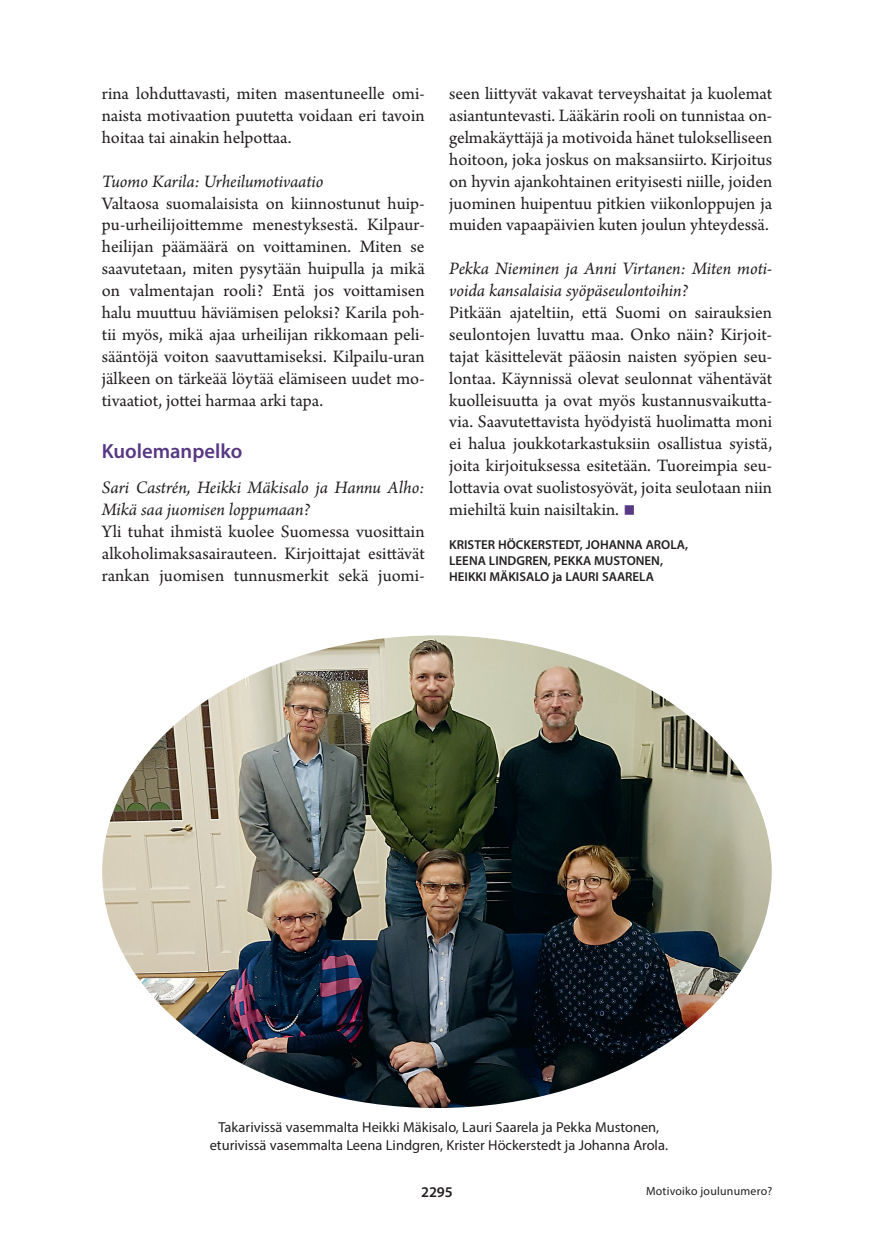
<style>
.page{position:relative;width:874px;height:1241px;background:#fff}
.page>*{position:absolute;margin:0;border:0;box-sizing:border-box;transform-origin:0 0}
.t1{font:42px "Arno Pro";color:#573883}
.v1_violetti{font:600 20.65px "Myriad Pro";color:#573883}
.t2{font:18.38px/21.9px "Arno Pro";color:#231f20;text-align:justify}
.l_pl{font:italic 18.38px/21.9px "Arno Pro";letter-spacing:-.005em;color:#231f20}
.t3{font:600 14.88px "Myriad Pro";color:#231f20}
.kt{font:14.35px/17.5px "Myriad Pro";color:#231f20;text-align:center}
.ko{font:600 12.95px/15.8px "Myriad Pro";color:#231f20}
.Ala{font:11.9px "Myriad Pro";letter-spacing:.02em;color:#231f20}
</style>
<div class="page">
<img style="left:102px;top:635px;width:669px;height:472px">
<p class="t2" style="left:102px;top:84px;width:324px">rina lohduttavasti, miten masentuneelle omi&shy;naista motivaation puutetta voidaan eri tavoin hoitaa tai ainakin helpottaa.</p>
<p class="l_pl" style="left:102px;top:171px;width:223px">Tuomo Karila: Urheilumotivaatio</p>
<p class="t2" style="left:102px;top:193px;width:324px">Valtaosa suomalaisista on kiinnostunut huip&shy;pu-urheilijoittemme menestyksestä. Kilpaur&shy;heilijan päämäärä on voittaminen. Miten se saavutetaan, miten pysytään huipulla ja mikä on valmentajan rooli? Entä jos voittamisen halu muuttuu häviämisen peloksi? Karila poh&shy;tii myös, mikä ajaa urheilijan rikkomaan peli&shy;sääntöjä voiton saavuttamiseksi. Kilpailu-uran jälkeen on tärkeää löytää elämiseen uudet mo&shy;tivaatiot, jottei harmaa arki tapa.</p>
<p class="v1_violetti" style="left:102px;top:438px;width:142px">Kuolemanpelko</p>
<p class="l_pl" style="left:102px;top:477px;width:324px">Sari Castrén, Heikki Mäkisalo ja Hannu Alho:<br>Mikä saa juomisen loppumaan?</p>
<p class="t2" style="left:102px;top:521px;width:324px">Yli tuhat ihmistä kuolee Suomessa vuosittain alkoholimaksasairauteen. Kirjoittajat esittävät rankan juomisen tunnusmerkit sekä juomi-</p>
<p class="t2" style="left:449px;top:84px;width:324px">seen liittyvät vakavat terveyshaitat ja kuolemat asiantuntevasti. Lääkärin rooli on tunnistaa on&shy;gelmakäyttäjä ja motivoida hänet tulokselliseen hoitoon, joka joskus on maksansiirto. Kirjoitus on hyvin ajankohtainen erityisesti niille, joiden juominen huipentuu pitkien viikonloppujen ja muiden vapaapäivien kuten joulun yhteydessä.</p>
<p class="l_pl" style="left:449px;top:259px;width:324px">Pekka Nieminen ja Anni Virtanen: Miten moti&shy;voida kansalaisia syöpäseulontoihin?</p>
<p class="t2" style="left:449px;top:302px;width:324px">Pitkään ajateltiin, että Suomi on sairauksien seulontojen luvattu maa. Onko näin? Kirjoit&shy;tajat käsittelevät pääosin naisten syöpien seu&shy;lontaa. Käynnissä olevat seulonnat vähentävät kuolleisuutta ja ovat myös kustannusvaikutta&shy;via. Saavutettavista hyödyistä huolimatta moni ei halua joukkotarkastuksiin osallistua syistä, joita kirjoituksessa esitetään. Tuoreimpia seu&shy;lottavia ovat suolistosyövät, joita seulotaan niin miehiltä kuin naisiltakin.</p>
<p class="t1" style="left:622px;top:483px;width:15px">■</p>
<p class="ko" style="left:449px;top:536px;width:240px">KRISTER HÖCKERSTEDT, JOHANNA AROLA,<br>LEENA LINDGREN, PEKKA MUSTONEN,<br>HEIKKI MÄKISALO ja LAURI SAARELA</p>
<p class="kt" style="left:209px;top:1118px;width:459px">Takarivissä vasemmalta Heikki Mäkisalo, Lauri Saarela ja Pekka Mustonen, eturivissä vasemmalta Leena Lindgren, Krister Höckerstedt ja Johanna Arola.</p>
<p class="t3" style="left:421px;top:1182px;width:33px">2295</p>
<p class="Ala" style="left:645px;top:1183px;width:128px">Motivoiko joulunumero?</p>
</div>
